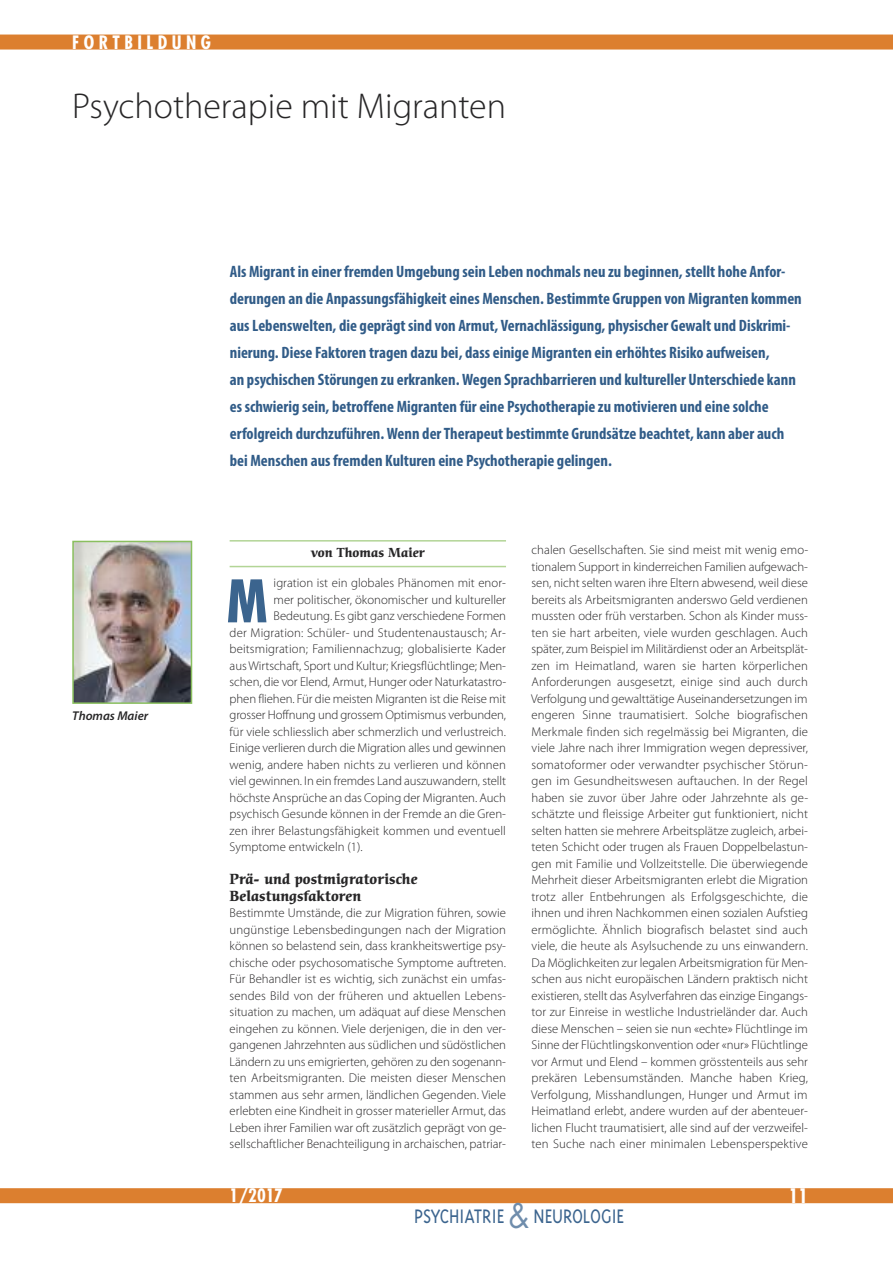
<style>
.page{position:relative;width:893px;height:1263px;background:#fff}
.page>*{position:absolute;margin:0;border:0;box-sizing:border-box;transform-origin:0 0}
.t1{font:700 condensed 57px "Futura";color:#3b648e}
.t2{font:300 36px "Myriad Pro";color:#272627}
.t3{font:300 22.5px "Triplex";color:#3b648e;scale:.88 1}
.t4{font:700 condensed 19.5px "Futura";color:#fff}
.t5{font:700 condensed 18px "Futura";letter-spacing:.25em;color:#fff}
.t6{font:700 condensed 16.5px/27px "Myriad Pro";color:#315c88}
.t7{font:700 14.25px/16.5px "Cerigo";color:#272627}
.t8{font:300 12.75px/16.5px "Myriad Pro";color:#272627;text-align:justify}
.t9{font:700 12.75px "Cerigo";color:#272627}
.t10{font:italic 600 12.75px "Myriad Pro";color:#272627}
.s1{font-family:"Futura";font-weight:400;font-size:33px;color:#6f8dac}
</style>
<div class="page">
<div style="left:0;top:1188px;width:893px;height:15px;background:#dc7f2f"></div>
<div style="left:0;top:35px;width:893px;height:15px;background:#dc7f2f"></div>
<hr style="left:230px;top:540px;width:276px;height:2px;background:#b2d596">
<hr style="left:230px;top:566px;width:276px;height:1px;background:#b2d596">
<img style="left:75px;top:544px;width:114px;height:157px">
<div style="left:72px;top:541px;width:120px;height:163px;border:2px solid #8abf5f"></div>
<h3 class="t5" style="left:72px;top:34px;width:140px">FORTBILDUNG</h3>
<h2 class="t2" style="left:72px;top:92px;width:435px">Psychotherapie mit Migranten</h2>
<p class="t10" style="left:72px;top:711px;width:77px">Thomas Maier</p>
<p class="t6" style="left:230px;top:259px;width:573px">Als Migrant in einer fremden Umgebung sein Leben nochmals neu zu beginnen, stellt hohe Anfor&shy;derungen an die Anpassungsfähigkeit eines Menschen. Bestimmte Gruppen von Migranten kommen aus Lebenswelten, die geprägt sind von Armut, Vernachlässigung, physischer Gewalt und Diskrimi&shy;nierung. Diese Faktoren tragen dazu bei, dass einige Migranten ein erhöhtes Risiko aufweisen,<br>an psychischen Störungen zu erkranken.Wegen Sprachbarrieren und kultureller Unterschiede kann es schwierig sein, betroffene Migranten für eine Psychotherapie zu motivieren und eine solche erfolgreich durchzuführen.Wenn derTherapeut bestimmte Grundsätze beachtet, kann aber auch bei Menschen aus fremden Kulturen eine Psychotherapie gelingen.</p>
<p class="t9" style="left:311px;top:548px;width:116px">von Thomas Maier</p>
<p class="t8" style="left:274px;top:575px;width:234px">igration ist ein globales Phänomen mit enor-</p>
<p class="t8" style="left:274px;top:592px;width:234px">mer politischer, ökonomischer und kultureller</p>
<p class="t8" style="left:274px;top:608px;width:234px">Bedeutung. Es gibt ganz verschiedene Formen</p>
<p class="t8" style="left:230px;top:625px;width:278px">der Migration: Schüler- und Studentenaustausch; Ar-</p>
<p class="t8" style="left:230px;top:641px;width:278px">beitsmigration; Familiennachzug; globalisierte Kader</p>
<p class="t8" style="left:230px;top:658px;width:278px">aus Wirtschaft, Sport und Kultur; Kriegsflüchtlinge; Men-</p>
<p class="t8" style="left:230px;top:674px;width:278px">schen, die vor Elend, Armut, Hunger oder Naturkatastro-</p>
<p class="t8" style="left:230px;top:691px;width:278px">phen fliehen. Für die meisten Migranten ist die Reise mit</p>
<p class="t8" style="left:230px;top:707px;width:278px">grosser Hoffnung und grossem Optimismus verbunden,</p>
<p class="t8" style="left:230px;top:724px;width:278px">für viele schliesslich aber schmerzlich und verlustreich.</p>
<p class="t8" style="left:230px;top:740px;width:278px">Einige verlieren durch die Migration alles und gewinnen</p>
<p class="t8" style="left:230px;top:757px;width:278px">wenig, andere haben nichts zu verlieren und können</p>
<p class="t8" style="left:230px;top:773px;width:278px">viel gewinnen. In ein fremdes Land auszuwandern, stellt</p>
<p class="t8" style="left:230px;top:790px;width:278px">höchste Ansprüche an das Coping der Migranten. Auch</p>
<p class="t8" style="left:230px;top:806px;width:278px">psychisch Gesunde können in der Fremde an die Gren-</p>
<p class="t8" style="left:230px;top:823px;width:278px">zen ihrer Belastungsfähigkeit kommen und eventuell</p>
<p class="t8" style="left:230px;top:839px;width:134px">Symptome entwickeln (1).</p>
<p class="t7" style="left:230px;top:872px;width:190px">Prä- und postmigratorische<br>Belastungsfaktoren</p>
<p class="t8" style="left:230px;top:905px;width:278px">Bestimmte Umstände, die zur Migration führen, sowie ungünstige Lebensbedingungen nach der Migration können so belastend sein, dass krankheitswertige psy&shy;chische oder psychosomatische Symptome auftreten.<br>Für Behandler ist es wichtig, sich zunächst ein umfas&shy;sendes Bild von der früheren und aktuellen Lebens&shy;situation zu machen, um adäquat auf diese Menschen eingehen zu können. Viele derjenigen, die in den ver&shy;gangenen Jahrzehnten aus südlichen und südöstlichen Ländern zu uns emigrierten, gehören zu den sogenann&shy;ten Arbeitsmigranten. Die meisten dieser Menschen stammen aus sehr armen, ländlichen Gegenden. Viele erlebten eine Kindheit in grosser materieller Armut, das Leben ihrer Familien war oft zusätzlich geprägt von ge&shy;sellschaftlicher Benachteiligung in archaischen, patriar-</p>
<h1 class="t1" style="left:227px;top:576px;width:43px">M</h1>
<p class="t8" style="left:531px;top:542px;width:279px">chalen Gesellschaften. Sie sind meist mit wenig emo&shy;tionalem Support in kinderreichen Familien aufgewach&shy;sen, nicht selten waren ihre Eltern abwesend, weil diese bereits als Arbeitsmigranten anderswo Geld verdienen mussten oder früh verstarben. Schon als Kinder muss&shy;ten sie hart arbeiten, viele wurden geschlagen. Auch später, zum Beispiel im Militärdienst oder an Arbeitsplät&shy;zen im Heimatland, waren sie harten körperlichen Anforderungen ausgesetzt, einige sind auch durch Verfolgung und gewalttätige Auseinandersetzungen im engeren Sinne traumatisiert. Solche biografischen Merkmale finden sich regelmässig bei Migranten, die viele Jahre nach ihrer Immigration wegen depressiver, somatoformer oder verwandter psychischer Störun&shy;gen im Gesundheitswesen auftauchen. In der Regel haben sie zuvor über Jahre oder Jahrzehnte als ge&shy;schätzte und fleissige Arbeiter gut funktioniert, nicht selten hatten sie mehrere Arbeitsplätze zugleich, arbei&shy;teten Schicht oder trugen als Frauen Doppelbelastun&shy;gen mit Familie und Vollzeitstelle. Die überwiegende Mehrheit dieser Arbeitsmigranten erlebt die Migration trotz aller Entbehrungen als Erfolgsgeschichte, die ihnen und ihren Nachkommen einen sozialen Aufstieg ermöglichte. Ähnlich biografisch belastet sind auch viele, die heute als Asylsuchende zu uns einwandern.<br>Da Möglichkeiten zur legalen Arbeitsmigration für Men&shy;schen aus nicht europäischen Ländern praktisch nicht existieren, stellt das Asylverfahren das einzige Eingangs&shy;tor zur Einreise in westliche Industrieländer dar. Auch diese Menschen – seien sie nun «echte» Flüchtlinge im Sinne der Flüchtlingskonvention oder «nur» Flüchtlinge vor Armut und Elend – kommen grösstenteils aus sehr prekären Lebensumständen. Manche haben Krieg, Verfolgung, Misshandlungen, Hunger und Armut im Heimatland erlebt, andere wurden auf der abenteuer&shy;lichen Flucht traumatisiert, alle sind auf der verzweifel&shy;ten Suche nach einer minimalen Lebensperspektive</p>
<h3 class="t5" style="left:230px;top:1188px;width:55px">1/2017</h3>
<h3 class="t4" style="left:789px;top:1187px;width:21px">11</h3>
<h3 class="t3" style="left:414px;top:1202px;width:240px">PSYCHIATRIE <span class="s1">&amp;</span> NEUROLOGIE</h3>
</div>
